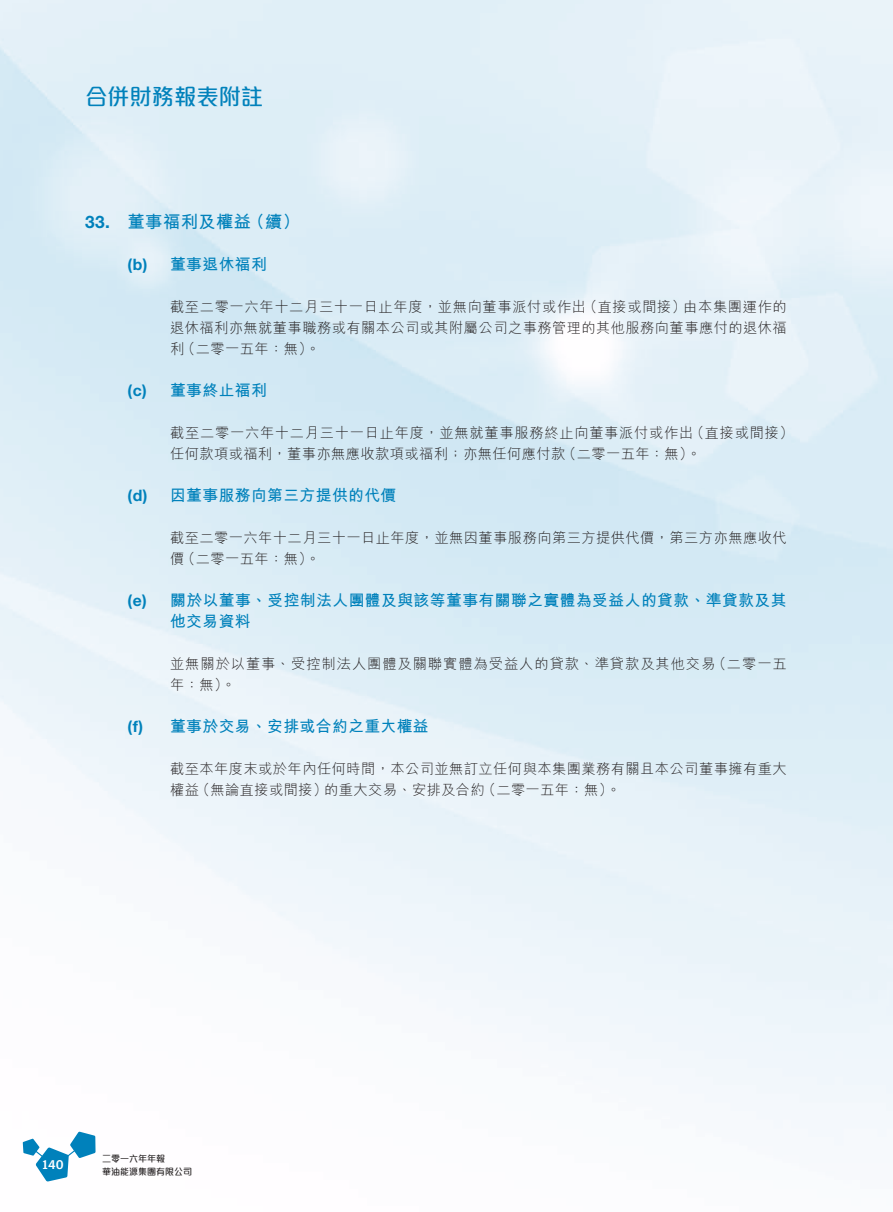
<style>
.page{position:relative;width:893px;height:1212px;background:#fff}
.page>*{position:absolute;margin:0;border:0;box-sizing:border-box;transform-origin:0 0}
.t1{font:500 22.5px "M Elle HK";letter-spacing:-.01em;color:#0081bb}
.t2{font:700 17.25px "M Hei HK";letter-spacing:.03em;color:#0081bb}
.t3{font:700 15.75px/21px "M Hei HK";letter-spacing:.03em;color:#0081bb}
.t4{font:300 14.25px/21px "M Hei HK";letter-spacing:.03em;color:#231f20}
.t5{font:300 14.25px/21px "M Hei HK";letter-spacing:.05em;color:#231f20}
.t6{font:300 14.25px/21px "M Hei HK";letter-spacing:.065em;color:#231f20}
.t7{font:500 13.5px "Amplitude";color:#fff}
.t8{font:500 9px/12.8px "M Elle HK";color:#231f20}
.s1{font-family:"Helvetica Neue LT Std"}
</style>
<div class="page">
<svg style="left:23px;top:1131px;width:73px;height:50px"></svg>
<h1 class="t1" style="left:85px;top:81px;width:180px">合併財務報表附註</h1>
<p class="t2" style="left:85px;top:209px;width:217px"><span class="s1">33.</span> 董事福利及權益（續）</p>
<p class="t3" style="left:128px;top:253px;width:141px"><span class="s1">(b)</span> 董事退休福利</p>
<p class="t4" style="left:170px;top:296px;width:618px;text-align:justify">截至二零一六年十二月三十一日止年度，並無向董事派付或作出（直接或間接）由本集團運作的退休福利亦無就董事職務或有關本公司或其附屬公司之事務管理的其他服務向董事應付的退休福利（二零一五年：無）。</p>
<p class="t3" style="left:128px;top:379px;width:141px"><span class="s1">(c)</span> 董事終止福利</p>
<p class="t5" style="left:170px;top:422px;width:625px">截至二零一六年十二月三十一日止年度，並無就董事服務終止向董事派付或作出（直接或間接）任何款項或福利，董事亦無應收款項或福利；亦無任何應付款（二零一五年：無）。</p>
<p class="t3" style="left:128px;top:484px;width:270px"><span class="s1">(d)</span> 因董事服務向第三方提供的代價</p>
<p class="t4" style="left:170px;top:527px;width:618px">截至二零一六年十二月三十一日止年度，並無因董事服務向第三方提供代價，第三方亦無應收代價（二零一五年：無）。</p>
<p class="t3" style="left:170px;top:589px;width:618px;text-indent:-43px"><span class="s1">(e)</span> 關於以董事、受控制法人團體及與該等董事有關聯之實體為受益人的貸款、準貸款及其他交易資料</p>
<p class="t6" style="left:170px;top:653px;width:618px">並無關於以董事、受控制法人團體及關聯實體為受益人的貸款、準貸款及其他交易（二零一五年：無）。</p>
<p class="t3" style="left:128px;top:715px;width:303px"><span class="s1">(f)</span> 董事於交易、安排或合約之重大權益</p>
<p class="t4" style="left:170px;top:758px;width:618px">截至本年度末或於年內任何時間，本公司並無訂立任何與本集團業務有關且本公司董事擁有重大權益（無論直接或間接）的重大交易、安排及合約（二零一五年：無）。</p>
<p class="t7" style="left:43px;top:1157px;width:23px">140</p>
<p class="t8" style="left:102px;top:1151px;width:91px">二零一六年年報<br>華油能源集團有限公司</p>
</div>
